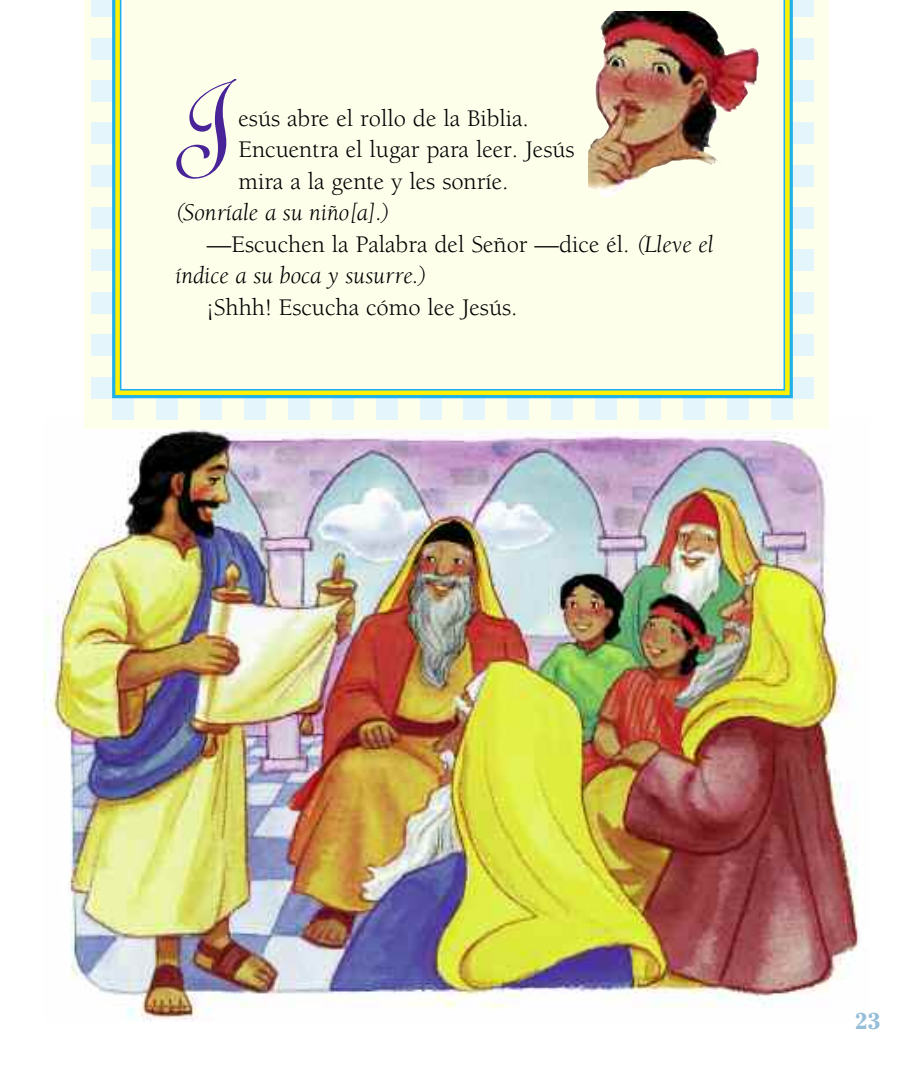
<style>
.page{position:relative;width:914px;height:1071px;background:#fff}
.page>*{position:absolute;margin:0;border:0;box-sizing:border-box;transform-origin:0 0}
.t1{font:123.2px "Linoscript";color:#482498}
.t2{font:24.5px/31.5px "Berkeley";color:#000}
.t3{font:italic 24.5px "Berkeley";color:#000}
.t4{font:700 22.75px "Cheltenham";color:#96bed8}
.s1{font-style:italic}
</style>
<div class="page">
<img style="left:43px;top:419px;width:816px;height:603px">
<div style="left:84px;top:0;width:744px;height:428px;background:#fdffeb"></div>
<div style="left:112px;top:398px;width:22px;height:21px;background:#e5f5fc"></div>
<div style="left:156px;top:398px;width:21px;height:21px;background:#e5f5fc"></div>
<div style="left:200px;top:398px;width:21px;height:21px;background:#e5f5fc"></div>
<div style="left:244px;top:398px;width:21px;height:21px;background:#e5f5fc"></div>
<div style="left:288px;top:398px;width:21px;height:21px;background:#e5f5fc"></div>
<div style="left:332px;top:398px;width:21px;height:21px;background:#e5f5fc"></div>
<div style="left:376px;top:398px;width:21px;height:21px;background:#e5f5fc"></div>
<div style="left:420px;top:398px;width:21px;height:21px;background:#e5f5fc"></div>
<div style="left:463px;top:398px;width:22px;height:21px;background:#e5f5fc"></div>
<div style="left:507px;top:398px;width:22px;height:21px;background:#e5f5fc"></div>
<div style="left:551px;top:398px;width:22px;height:21px;background:#e5f5fc"></div>
<div style="left:595px;top:398px;width:22px;height:21px;background:#e5f5fc"></div>
<div style="left:639px;top:398px;width:22px;height:21px;background:#e5f5fc"></div>
<div style="left:683px;top:398px;width:22px;height:21px;background:#e5f5fc"></div>
<div style="left:727px;top:398px;width:21px;height:21px;background:#e5f5fc"></div>
<div style="left:771px;top:398px;width:21px;height:21px;background:#e5f5fc"></div>
<div style="left:91px;top:0;width:21px;height:17px;background:#e5f5fc"></div>
<div style="left:91px;top:38px;width:21px;height:21px;background:#e5f5fc"></div>
<div style="left:91px;top:80px;width:21px;height:22px;background:#e5f5fc"></div>
<div style="left:91px;top:123px;width:21px;height:21px;background:#e5f5fc"></div>
<div style="left:91px;top:165px;width:21px;height:21px;background:#e5f5fc"></div>
<div style="left:91px;top:207px;width:21px;height:22px;background:#e5f5fc"></div>
<div style="left:91px;top:250px;width:21px;height:21px;background:#e5f5fc"></div>
<div style="left:91px;top:292px;width:21px;height:22px;background:#e5f5fc"></div>
<div style="left:91px;top:334px;width:21px;height:22px;background:#e5f5fc"></div>
<div style="left:91px;top:377px;width:21px;height:21px;background:#e5f5fc"></div>
<div style="left:792px;top:0;width:21px;height:17px;background:#e5f5fc"></div>
<div style="left:792px;top:38px;width:21px;height:21px;background:#e5f5fc"></div>
<div style="left:792px;top:80px;width:21px;height:22px;background:#e5f5fc"></div>
<div style="left:792px;top:123px;width:21px;height:21px;background:#e5f5fc"></div>
<div style="left:792px;top:165px;width:21px;height:21px;background:#e5f5fc"></div>
<div style="left:792px;top:207px;width:21px;height:22px;background:#e5f5fc"></div>
<div style="left:792px;top:250px;width:21px;height:21px;background:#e5f5fc"></div>
<div style="left:792px;top:292px;width:21px;height:22px;background:#e5f5fc"></div>
<div style="left:792px;top:334px;width:21px;height:22px;background:#e5f5fc"></div>
<div style="left:792px;top:377px;width:21px;height:21px;background:#e5f5fc"></div>
<svg style="left:112px;top:0;width:680px;height:398px;background:#9fd787"></svg>
<div style="left:124px;top:0;width:658px;height:388px;background:#fdffeb"></div>
<img style="left:588px;top:12px;width:172px;height:186px">
<h1 class="t1" style="left:172px;top:79px;width:63px">J</h1>
<p class="t2" style="left:238px;top:105px;width:337px">esús abre el rollo de la Biblia.<br>Encuentra el lugar para leer. Jesús mira a la gente y les sonríe.</p>
<p class="t3" style="left:175px;top:203px;width:216px">(Sonríale a su niño[a].)</p>
<p class="t2" style="left:207px;top:231px;width:508px">—Escuchen la Palabra del Señor —dice él. <span class="s1">(Lleve el</span></p>
<p class="t3" style="left:175px;top:266px;width:252px">índice a su boca y susurre.)</p>
<p class="t2" style="left:207px;top:294px;width:312px">¡Shhh! Escucha cómo lee Jesús.</p>
<p class="t4" style="left:854px;top:1013px;width:27px">23</p>
</div>
